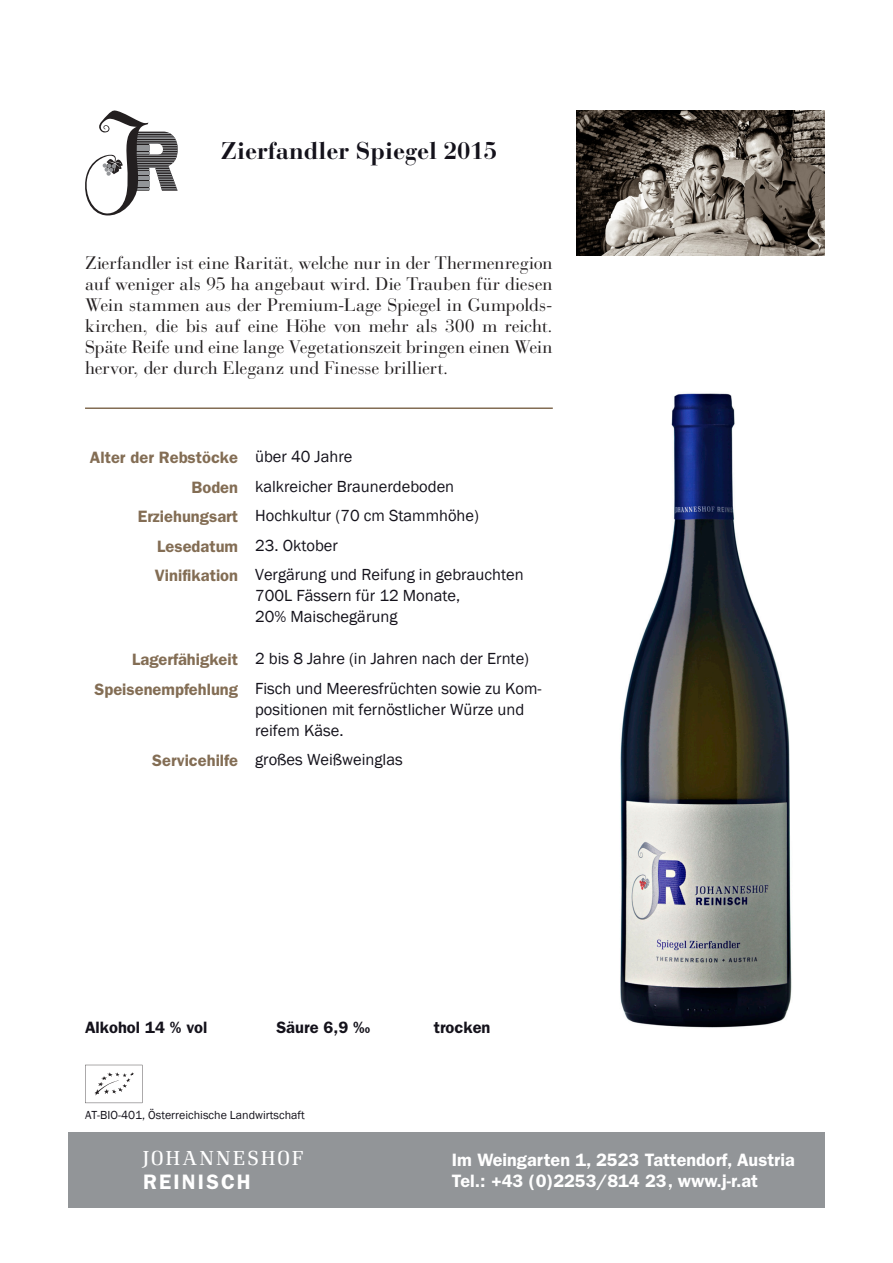
<style>
.page{position:relative;width:893px;height:1263px;background:#fff}
.page>*{position:absolute;margin:0;border:0;box-sizing:border-box;transform-origin:0 0}
._01_Headline_Wein{font:700 24px "Bauer Bodoni";color:#14121b}
.t1{font:300 21px "Renault";letter-spacing:.105em;color:#fff}
.t2{font:600 21px "Franklin Gothic";letter-spacing:.1em;color:#fff}
.t3{font:18px/21px "Bauer Bodoni";letter-spacing:-.01em;color:#231f20;text-align:justify}
.t4{font:600 18px/21.6px "Franklin Gothic";color:#fff}
._04_Text{font:16.5px/21px "Franklin Gothic";color:#14121b}
._03_Aufzählung{font:600 16.5px "Franklin Gothic";color:#836d54}
._05_Eckdaten{font:600 16.5px "Franklin Gothic";color:#14121b}
._04_Text-2{font:12px "Franklin Gothic";color:#14121b}
</style>
<div class="page">
<img style="left:577px;top:111px;width:248px;height:144px">
<div style="left:68px;top:1131px;width:757px;height:76px;background:#929598"></div>
<svg style="left:85px;top:111px;width:93px;height:104px"></svg>
<hr style="left:85px;top:407px;width:468px;height:2px;background:#836d54">
<img style="left:620px;top:393px;width:172px;height:635px">
<svg style="left:85px;top:1065px;width:57px;height:38px"></svg>
<p class="_01_Headline_Wein" style="left:221px;top:136px;width:278px">Zierfandler Spiegel 2015</p>
<p class="t3" style="left:85px;top:253px;width:469px">Zierfandler ist eine Rarität, welche nur in der Thermenregion auf weniger als 95 ha angebaut wird. Die Trauben für diesen Wein stammen aus der Premium-Lage Spiegel in Gumpolds&shy;kirchen, die bis auf eine Höhe von mehr als 300 m reicht.<br>Späte Reife und eine lange Vegetationszeit bringen einen Wein hervor, der durch Eleganz und Finesse brilliert.</p>
<p class="_03_Aufzählung" style="left:90px;top:448px;width:150px">Alter der Rebstöcke</p>
<p class="_03_Aufzählung" style="left:192px;top:477px;width:48px">Boden</p>
<p class="_03_Aufzählung" style="left:138px;top:507px;width:102px">Erziehungsart</p>
<p class="_03_Aufzählung" style="left:157px;top:536px;width:82px">Lesedatum</p>
<p class="_03_Aufzählung" style="left:155px;top:566px;width:85px">Vinifikation</p>
<p class="_03_Aufzählung" style="left:132px;top:650px;width:107px">Lagerfähigkeit</p>
<p class="_03_Aufzählung" style="left:95px;top:679px;width:145px">Speisenempfehlung</p>
<p class="_03_Aufzählung" style="left:152px;top:751px;width:87px">Servicehilfe</p>
<p class="_04_Text" style="left:255px;top:447px;width:99px">über 40 Jahre</p>
<p class="_04_Text" style="left:255px;top:476px;width:201px">kalkreicher Braunerdeboden</p>
<p class="_04_Text" style="left:255px;top:506px;width:225px">Hochkultur (70 cm Stammhöhe)</p>
<p class="_04_Text" style="left:255px;top:535px;width:84px">23. Oktober</p>
<p class="_04_Text" style="left:255px;top:565px;width:270px">Vergärung und Reifung in gebrauchten<br>700L Fässern für 12 Monate,<br>20% Maischegärung</p>
<p class="_04_Text" style="left:255px;top:649px;width:275px">2 bis 8 Jahre (in Jahren nach der Ernte)</p>
<p class="_04_Text" style="left:255px;top:678px;width:288px">Fisch und Meeresfrüchten sowie zu Kom&shy;positionen mit fernöstlicher Würze und reifem Käse.</p>
<p class="_04_Text" style="left:255px;top:750px;width:149px">großes Weißweinglas</p>
<p class="_05_Eckdaten" style="left:85px;top:1017px;width:124px">Alkohol 14 % vol</p>
<p class="_05_Eckdaten" style="left:276px;top:1017px;width:96px">Säure 6,9 ‰</p>
<p class="_05_Eckdaten" style="left:434px;top:1017px;width:58px">trocken</p>
<p class="_04_Text-2" style="left:85px;top:1108px;width:221px">AT-BIO-401, Österreichische Landwirtschaft</p>
<p class="t1" style="left:143px;top:1147px;width:162px">JOHANNESHOF</p>
<p class="t2" style="left:143px;top:1170px;width:109px">REINISCH</p>
<p class="t4" style="left:452px;top:1149px;width:344px">Im Weingarten 1, 2523 Tattendorf, Austria<br>Tel.: +43 (0)2253/814 23, www.j-r.at</p>
</div>
